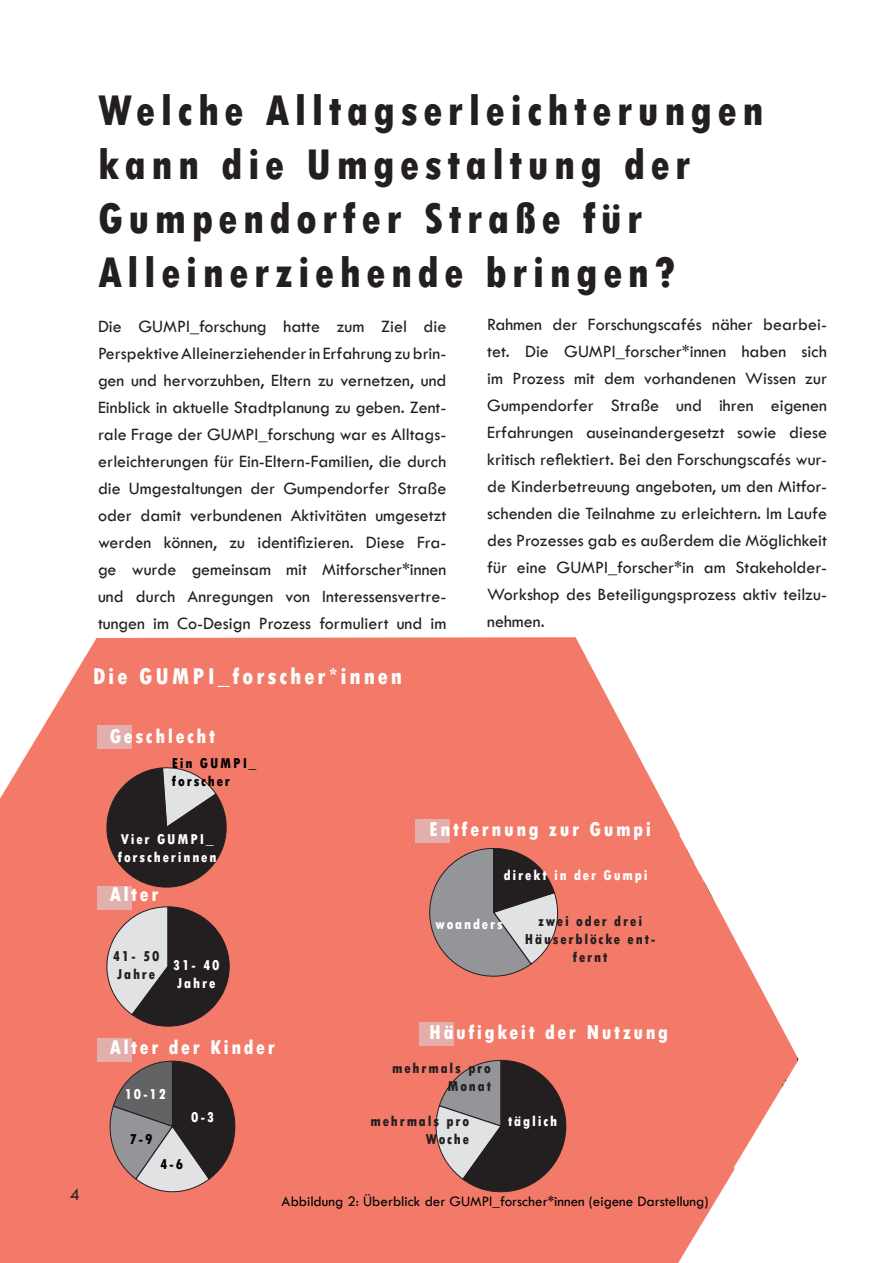
<style>
.page{position:relative;width:893px;height:1263px;background:#fff}
.page>*{position:absolute;margin:0;border:0;box-sizing:border-box;transform-origin:0 0}
.t1{font:800 condensed 45px/54px "Tw Cen";letter-spacing:.12em;color:#231f20}
.t2{font:800 condensed 24px "Tw Cen";letter-spacing:.12em;color:#fff}
.t3{font:800 condensed 21px "Tw Cen";letter-spacing:.12em;color:#fff}
.t4{font:18px/27px "Tw Cen";color:#231f20;text-align:justify}
.t5{font:800 condensed 15px/18px "Tw Cen";letter-spacing:.12em;color:#231f20}
.t6{font:800 condensed 15px/18px "Tw Cen";letter-spacing:.12em;color:#fff}
.t7{font:15px "Tw Cen";color:#000001}
.t8{font:800 condensed 15px/18px "Tw Cen";letter-spacing:.12em;color:#000001}
.t9{font:13.95px "Myriad Pro";color:#231f20;scale:.96 1}
</style>
<div class="page">
<svg style="left:0;top:637px;width:645px;height:626px;background:#f38373"></svg>
<svg style="left:98px;top:766px;width:136px;height:130px;background:#7d524c"></svg>
<svg style="left:99px;top:906px;width:131px;height:121px;background:#8e6d6a"></svg>
<svg style="left:105px;top:1060px;width:131px;height:136px;background:#8c6b68"></svg>
<div style="left:278px;top:735px;width:302px;height:452px;background:#f37a69"></div>
<svg style="left:429px;top:848px;width:107px;height:129px"></svg>
<svg style="left:431px;top:1060px;width:136px;height:132px"></svg>
<svg style="left:536px;top:767px;width:132px;height:313px"></svg>
<div style="left:557px;top:811px;width:122px;height:312px;background:#f37a69"></div>
<svg style="left:679px;top:832px;width:82px;height:157px"></svg>
<div style="left:98px;top:725px;width:34px;height:23px;background:#e3afad"></div>
<div style="left:98px;top:886px;width:34px;height:23px;background:#e3afad"></div>
<div style="left:98px;top:1038px;width:34px;height:23px;background:#e3afad"></div>
<div style="left:416px;top:820px;width:34px;height:23px;background:#e3afad"></div>
<div style="left:419px;top:1022px;width:34px;height:23px;background:#e3afad"></div>
<div style="left:246px;top:878px;width:67px;height:51px;background:#f37a69"></div>
<svg style="left:621px;top:989px;width:178px;height:274px"></svg>
<p class="t1" style="left:98px;top:83px;width:667px">Welche Alltagserleichterungen kann die Umgestaltung der<br>Gumpendorfer Straße für<br>Alleinerziehende bringen?</p>
<p class="t4" style="left:98px;top:312px;width:350px">Die GUMPI_forschung hatte zum Ziel die Perspektive Alleinerziehender in Erfahrung zu brin&shy;gen und hervorzuhben, Eltern zu vernetzen, und Einblick in aktuelle Stadtplanung zu geben. Zent&shy;rale Frage der GUMPI_forschung war es Alltags&shy;erleichterungen für Ein-Eltern-Familien, die durch die Umgestaltungen der Gumpendorfer Straße oder damit verbundenen Aktivitäten umgesetzt werden können, zu identifizieren. Diese Fra&shy;ge wurde gemeinsam mit Mitforscher*innen und durch Anregungen von Interessensvertre&shy;tungen im Co-Design Prozess formuliert und im</p>
<p class="t4" style="left:487px;top:310px;width:341px">Rahmen der Forschungscafés näher bearbei&shy;tet. Die GUMPI_forscher*innen haben sich im Prozess mit dem vorhandenen Wissen zur Gumpendorfer Straße und ihren eigenen Erfahrungen auseinandergesetzt sowie diese kritisch reflektiert. Bei den Forschungscafés wur&shy;de Kinderbetreuung angeboten, um den Mitfor&shy;schenden die Teilnahme zu erleichtern. Im Laufe des Prozesses gab es außerdem die Möglichkeit für eine GUMPI_forscher*in am Stakeholder-Workshop des Beteiligungsprozess aktiv teilzu&shy;nehmen.</p>
<p class="t2" style="left:93px;top:662px;width:311px">Die GUMPI_forscher*innen</p>
<p class="t3" style="left:110px;top:723px;width:107px">Geschlecht</p>
<p class="t8" style="left:172px;top:754px;width:86px">Ein GUMPI_ forscher</p>
<p class="t6" style="left:118px;top:830px;width:100px">Vier GUMPI_ forscherinnen</p>
<p class="t3" style="left:110px;top:881px;width:50px">Alter</p>
<p class="t5" style="left:113px;top:947px;width:48px">41- 50<br>Jahre</p>
<p class="t6" style="left:173px;top:956px;width:48px">31- 40<br>Jahre</p>
<p class="t3" style="left:110px;top:1035px;width:167px">Alter der Kinder</p>
<p class="t6" style="left:125px;top:1085px;width:43px">10-12</p>
<p class="t8" style="left:129px;top:1130px;width:24px">7-9</p>
<p class="t8" style="left:160px;top:1155px;width:24px">4-6</p>
<p class="t6" style="left:191px;top:1108px;width:24px">0-3</p>
<p class="t3" style="left:429px;top:817px;width:223px">Entfernung zur Gumpi</p>
<p class="t6" style="left:504px;top:866px;width:145px">direkt in der Gumpi</p>
<p class="t5" style="left:525px;top:912px;width:132px;text-align:center">zwei oder drei<br>Häuserblöcke ent&shy;fernt</p>
<p class="t6" style="left:436px;top:915px;width:69px">woanders</p>
<p class="t3" style="left:429px;top:1020px;width:240px">Häufigkeit der Nutzung</p>
<p class="t5" style="left:392px;top:1059px;width:100px;text-align:right">mehrmals pro<br>Monat</p>
<p class="t9" style="left:434px;top:1073px;width:27px">6-10</p>
<p class="t9" style="left:434px;top:1118px;width:20px">0-3</p>
<p class="t5" style="left:370px;top:1112px;width:100px">mehrmals pro</p>
<p class="t6" style="left:508px;top:1112px;width:51px">täglich</p>
<p class="t5" style="left:426px;top:1130px;width:45px">Woche</p>
<p class="t4" style="left:70px;top:1181px;width:11px">4</p>
<p class="t7" style="left:282px;top:1192px;width:428px">Abbildung 2: Überblick der GUMPI_forscher*innen (eigene Darstellung)</p>
</div>
